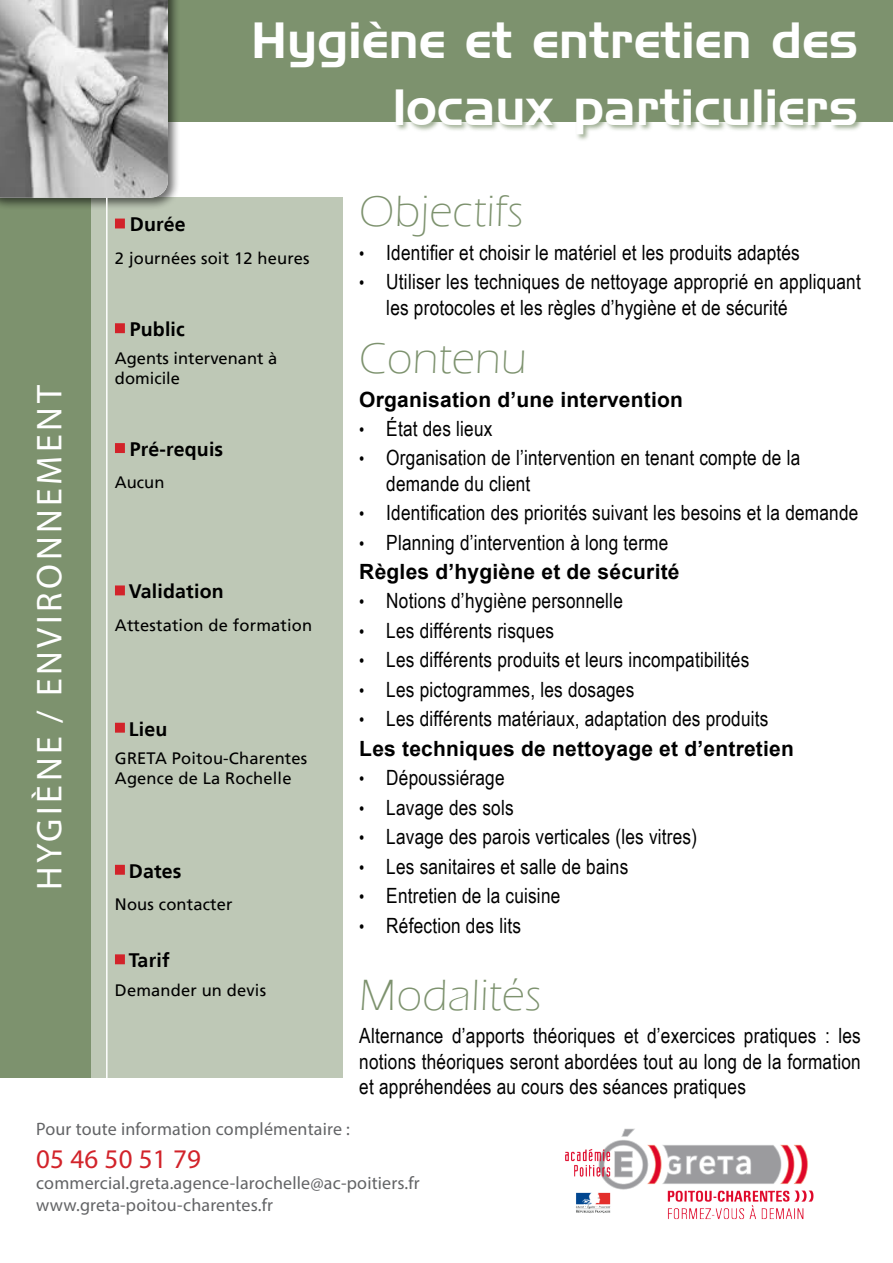
<style>
.page{position:relative;width:893px;height:1263px;background:#fff}
.page>*{position:absolute;margin:0;border:0;box-sizing:border-box;transform-origin:0 0}
.t1{font:49.5px/66.6px "Handel Gothic BT";letter-spacing:.01em;color:#fff;text-align:right}
.t2{font:300 45px "Eras ITC";letter-spacing:.01em;color:#7d926e}
.t3{font:36px "Myriad Pro";letter-spacing:.1em;color:#fff}
.t4{font:27px "Myriad Pro";letter-spacing:.01em;color:#d2232a}
.t5{font:21px/25.2px "Arial Narrow";letter-spacing:.01em;color:#000}
.t6{font:700 21px "Arial";letter-spacing:.01em;color:#000}
.t7{font:700 19.5px "Frutiger LT";letter-spacing:.01em;color:#000}
.t8{font:18px "Myriad Pro";letter-spacing:.01em;color:#636466}
.t9{font:16.5px/19.8px "Frutiger LT";letter-spacing:.01em;color:#000}
.s1{font-size:18px}
</style>
<div class="page">
<div style="left:118px;top:0;width:775px;height:122px;background:#7d926e"></div>
<div style="left:87px;top:198px;width:256px;height:880px;background:#bec8b6"></div>
<div style="left:0;top:198px;width:91px;height:880px;background:#7d926e"></div>
<img style="left:565px;top:1128px;width:249px;height:92px">
<div style="left:0;top:0;width:180px;height:210px;background:#000;opacity:.57"></div>
<img style="left:0;top:0;width:168px;height:198px">
<hr style="left:106px;top:198px;width:2px;height:880px;background:#fff">
<div style="left:253px;top:21px;width:611px;height:121px;background:#7d926e;opacity:.75"></div>
<div style="left:115px;top:219px;width:10px;height:9px;background:#d2232a;border:2px solid #d2232a"></div>
<div style="left:115px;top:323px;width:10px;height:10px;background:#d2232a;border:2px solid #d2232a"></div>
<div style="left:115px;top:585px;width:10px;height:10px;background:#d2232a;border:2px solid #d2232a"></div>
<div style="left:115px;top:954px;width:10px;height:10px;background:#d2232a;border:2px solid #d2232a"></div>
<div style="left:115px;top:723px;width:10px;height:10px;background:#d2232a;border:2px solid #d2232a"></div>
<div style="left:115px;top:865px;width:10px;height:10px;background:#d2232a;border:2px solid #d2232a"></div>
<div style="left:115px;top:443px;width:10px;height:10px;background:#d2232a;border:2px solid #d2232a"></div>
<h3 class="t3" style="left:27px;top:890px;width:506px;rotate:-90deg">HYGIÈNE / ENVIRONNEMENT</h3>
<p class="t1" style="left:251px;top:7px;width:609px">Hygiène et entretien des locaux particuliers</p>
<p class="t7" style="left:130px;top:213px;width:58px">Durée</p>
<p class="t9" style="left:115px;top:248px;width:196px">2 journées soit 12 heures</p>
<p class="t7" style="left:130px;top:318px;width:57px">Public</p>
<p class="t9" style="left:115px;top:349px;width:164px">Agents intervenant à domicile</p>
<p class="t7" style="left:130px;top:438px;width:95px">Pré-requis</p>
<p class="t9" style="left:115px;top:473px;width:51px">Aucun</p>
<p class="t7" style="left:129px;top:580px;width:96px">Validation</p>
<p class="t9" style="left:115px;top:615px;width:199px">Attestation de formation</p>
<p class="t7" style="left:129px;top:717px;width:40px">Lieu</p>
<p class="t9" style="left:115px;top:748px;width:194px">GRETA Poitou-Charentes</p>
<p class="t9" style="left:115px;top:768px;width:178px">Agence de La Rochelle</p>
<p class="t7" style="left:129px;top:859px;width:54px">Dates</p>
<p class="t9" style="left:115px;top:894px;width:119px">Nous contacter</p>
<p class="t7" style="left:129px;top:949px;width:42px">Tarif</p>
<p class="t9" style="left:115px;top:981px;width:153px">Demander un devis</p>
<p class="t2" style="left:359px;top:186px;width:165px">Objectifs</p>
<p class="t5" style="left:359px;top:239px;width:442px"><span class="s1">•</span> Identifier et choisir le matériel et les produits adaptés</p>
<p class="t5" style="left:386px;top:269px;width:476px;text-indent:-27px"><span class="s1">•</span> Utiliser les techniques de nettoyage approprié en appliquant les protocoles et les règles d’hygiène et de sécurité</p>
<p class="t2" style="left:359px;top:333px;width:169px">Contenu</p>
<p class="t6" style="left:359px;top:385px;width:325px">Organisation d’une intervention</p>
<p class="t5" style="left:359px;top:415px;width:135px"><span class="s1">•</span> État des lieux</p>
<p class="t5" style="left:386px;top:445px;width:415px;text-indent:-27px"><span class="s1">•</span> Organisation de l’intervention en tenant compte de la demande du client</p>
<p class="t5" style="left:359px;top:499px;width:501px"><span class="s1">•</span> Identification des priorités suivant les besoins et la demande</p>
<p class="t5" style="left:359px;top:529px;width:311px"><span class="s1">•</span> Planning d’intervention à long terme</p>
<p class="t6" style="left:359px;top:558px;width:322px">Règles d’hygiène et de sécurité</p>
<p class="t5" style="left:359px;top:588px;width:265px"><span class="s1">•</span> Notions d’hygiène personnelle</p>
<p class="t5" style="left:359px;top:617px;width:196px"><span class="s1">•</span> Les différents risques</p>
<p class="t5" style="left:359px;top:647px;width:391px"><span class="s1">•</span> Les différents produits et leurs incompatibilités</p>
<p class="t5" style="left:359px;top:676px;width:277px"><span class="s1">•</span> Les pictogrammes, les dosages</p>
<p class="t5" style="left:359px;top:705px;width:411px"><span class="s1">•</span> Les différents matériaux, adaptation des produits</p>
<p class="t6" style="left:359px;top:734px;width:436px">Les techniques de nettoyage et d’entretien</p>
<p class="t5" style="left:359px;top:764px;width:147px"><span class="s1">•</span> Dépoussiérage</p>
<p class="t5" style="left:359px;top:794px;width:156px"><span class="s1">•</span> Lavage des sols</p>
<p class="t5" style="left:359px;top:823px;width:339px"><span class="s1">•</span> Lavage des parois verticales (les vitres)</p>
<p class="t5" style="left:359px;top:853px;width:270px"><span class="s1">•</span> Les sanitaires et salle de bains</p>
<p class="t5" style="left:359px;top:882px;width:203px"><span class="s1">•</span> Entretien de la cuisine</p>
<p class="t5" style="left:359px;top:912px;width:163px"><span class="s1">•</span> Réfection des lits</p>
<p class="t2" style="left:359px;top:970px;width:183px">Modalités</p>
<p class="t5" style="left:359px;top:1023px;width:503px;text-align:justify">Alternance d’apports théoriques et d’exercices pratiques : les notions théoriques seront abordées tout au long de la formation et appréhendées au cours des séances pratiques</p>
<p class="t8" style="left:36px;top:1118px;width:315px">Pour toute information complémentaire :</p>
<p class="t4" style="left:36px;top:1142px;width:166px">05 46 50 51 79</p>
<p class="t8" style="left:36px;top:1172px;width:385px">commercial.greta.agence-larochelle@ac-poitiers.fr</p>
<p class="t8" style="left:36px;top:1194px;width:238px">www.greta-poitou-charentes.fr</p>
</div>
